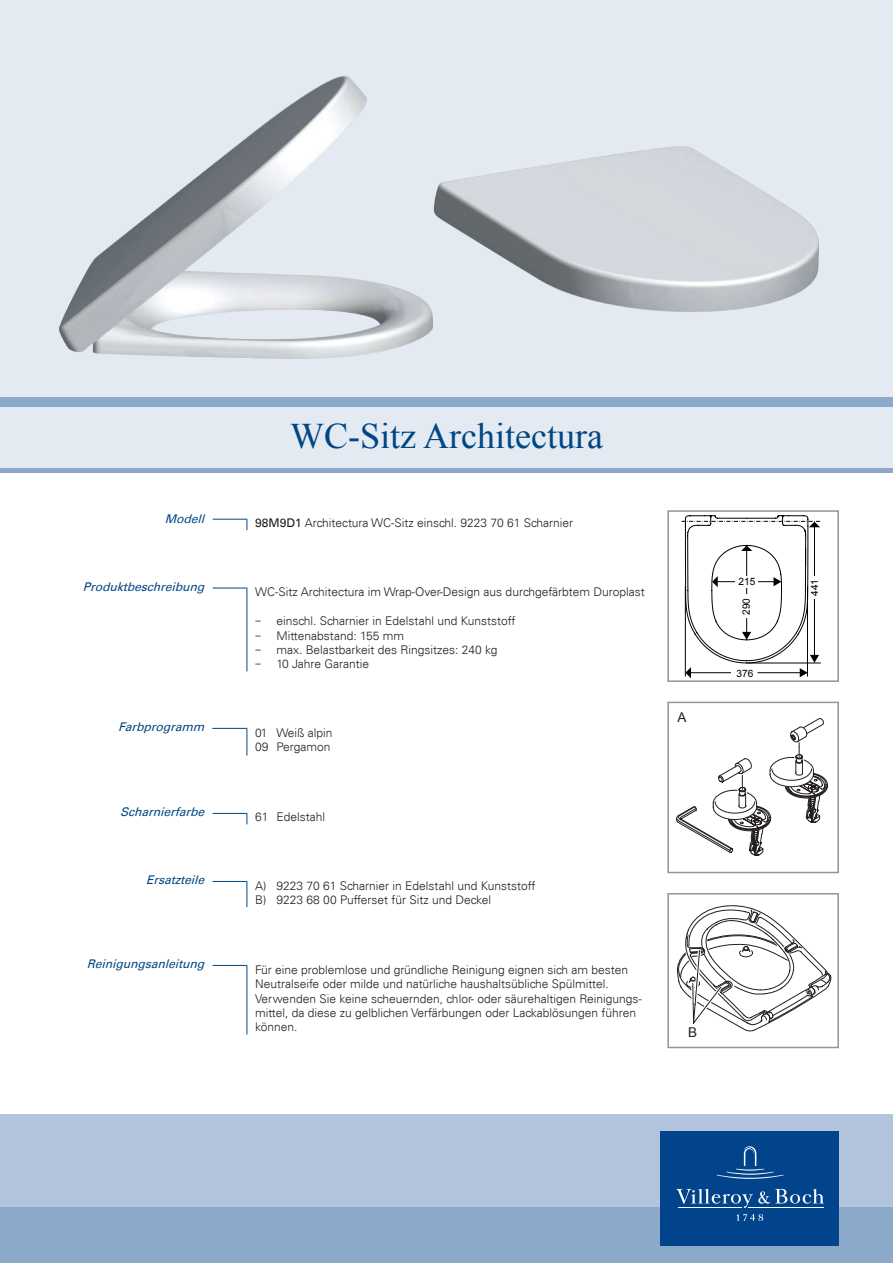
<style>
.page{position:relative;width:893px;height:1263px;background:#fff}
.page>*{position:absolute;margin:0;border:0;box-sizing:border-box;transform-origin:0 0}
.t1{font:36px "Times New Roman";color:#004684}
.t2{font:13.5px "Arial";color:#231f20}
.t3{font:300 12px/14.4px "Univers LT Std";color:#231f20}
.t4{font:italic 12px "Univers";color:#004684}
.t5{font:10.05px "Arial";color:#000001}
.s1{font-family:"Univers";font-weight:400}
.s2{font-family:"Futura EF";font-weight:400}
</style>
<div class="page">
<div style="left:0;top:1114px;width:893px;height:149px;background:#b3c5dc"></div>
<div style="left:0;top:1208px;width:893px;height:55px;background:#8ca9c9"></div>
<div style="left:660px;top:1131px;width:179px;height:114px;background:#01448c"></div>
<svg style="left:717px;top:1146px;width:67px;height:33px"></svg>
<svg style="left:736px;top:1214px;width:27px;height:7px"></svg>
<svg style="left:676px;top:1189px;width:148px;height:19px"></svg>
<div style="left:0;top:0;width:893px;height:471px;background:#e4eaf2"></div>
<div style="left:0;top:397px;width:893px;height:10px;background:#8ca9c9"></div>
<hr style="left:0;top:469px;width:893px;height:4px;background:#8ca9c9">
<hr style="left:213px;top:519px;width:34px;height:1px;background:#004684">
<hr style="left:213px;top:588px;width:34px;height:1px;background:#004684">
<hr style="left:247px;top:588px;width:1px;height:83px;background:#004684">
<hr style="left:212px;top:728px;width:35px;height:1px;background:#004684">
<svg style="left:247px;top:729px;width:1px;height:26px"></svg>
<hr style="left:213px;top:813px;width:34px;height:1px;background:#004684">
<hr style="left:213px;top:881px;width:34px;height:1px;background:#004684">
<svg style="left:247px;top:881px;width:1px;height:26px"></svg>
<hr style="left:213px;top:965px;width:34px;height:1px;background:#004684">
<hr style="left:247px;top:966px;width:1px;height:68px;background:#004684">
<img style="left:60px;top:75px;width:759px;height:284px">
<svg style="left:682px;top:515px;width:138px;height:163px"></svg>
<div style="left:732px;top:668px;width:25px;height:9px;background:#fff"></div>
<div style="left:811px;top:576px;width:9px;height:23px;background:#fff"></div>
<div style="left:739px;top:594px;width:16px;height:23px;background:#fff"></div>
<div style="left:735px;top:576px;width:23px;height:11px;background:#fff"></div>
<hr style="left:807px;top:587px;width:1px;height:89px;background:#000001">
<hr style="left:685px;top:587px;width:1px;height:89px;background:#000001">
<div style="left:667px;top:510px;width:172px;height:172px;border:2px solid #939598"></div>
<div style="left:667px;top:893px;width:172px;height:155px;border:2px solid #939598"></div>
<svg style="left:677px;top:905px;width:154px;height:126px"></svg>
<div style="left:667px;top:702px;width:172px;height:171px;border:2px solid #939598"></div>
<svg style="left:676px;top:718px;width:151px;height:138px"></svg>
<h1 class="t1" style="left:290px;top:410px;width:314px">WC-Sitz Architectura</h1>
<p class="t4" style="left:165px;top:512px;width:45px">Modell</p>
<p class="t3" style="left:255px;top:516px;width:320px"><span class="s1">98M9D1</span> Architectura WC-Sitz einschl. 9223 70 61 Scharnier</p>
<p class="t4" style="left:83px;top:580px;width:127px">Produktbeschreibung</p>
<p class="t3" style="left:255px;top:585px;width:391px">WC-Sitz Architectura im Wrap-Over-Design aus durchgefärbtem Duroplast</p>
<p class="t3" style="left:255px;top:614px;width:262px"><span class="s2">–</span> einschl. Scharnier in Edelstahl und Kunststoff</p>
<p class="t3" style="left:255px;top:628px;width:151px"><span class="s2">–</span> Mittenabstand: 155 mm</p>
<p class="t3" style="left:255px;top:642px;width:244px"><span class="s2">–</span> max. Belastbarkeit des Ringsitzes: 240 kg</p>
<p class="t3" style="left:255px;top:657px;width:116px"><span class="s2">–</span> 10 Jahre Garantie</p>
<p class="t4" style="left:118px;top:720px;width:91px">Farbprogramm</p>
<p class="t3" style="left:255px;top:725px;width:79px">01 Weiß alpin<br>09 Pergamon</p>
<p class="t4" style="left:120px;top:805px;width:89px">Scharnierfarbe</p>
<p class="t3" style="left:255px;top:809px;width:72px">61 Edelstahl</p>
<p class="t4" style="left:146px;top:873px;width:63px">Ersatzteile</p>
<p class="t3" style="left:255px;top:878px;width:282px">A) 9223 70 61 Scharnier in Edelstahl und Kunststoff<br>B) 9223 68 00 Pufferset für Sitz und Deckel</p>
<p class="t4" style="left:87px;top:957px;width:123px">Reinigungsanleitung</p>
<p class="t3" style="left:255px;top:962px;width:388px">Für eine problemlose und gründliche Reinigung eignen sich am besten Neutralseife oder milde und natürliche haushaltsübliche Spülmittel.<br>Verwenden Sie keine scheuernden, chlor- oder säurehaltigen Reinigungs&shy;mittel, da diese zu gelblichen Verfärbungen oder Lackablösungen führen können.</p>
<p class="t2" style="left:678px;top:708px;width:11px">A</p>
<p class="t2" style="left:688px;top:1023px;width:11px">B</p>
<p class="t5" style="left:738px;top:575px;width:18px">215</p>
<p class="t5" style="left:739px;top:615px;width:18px;rotate:-90deg">290</p>
<p class="t5" style="left:737px;top:666px;width:18px">376</p>
<p class="t5" style="left:808px;top:596px;width:18px;rotate:-90deg">441</p>
</div>
